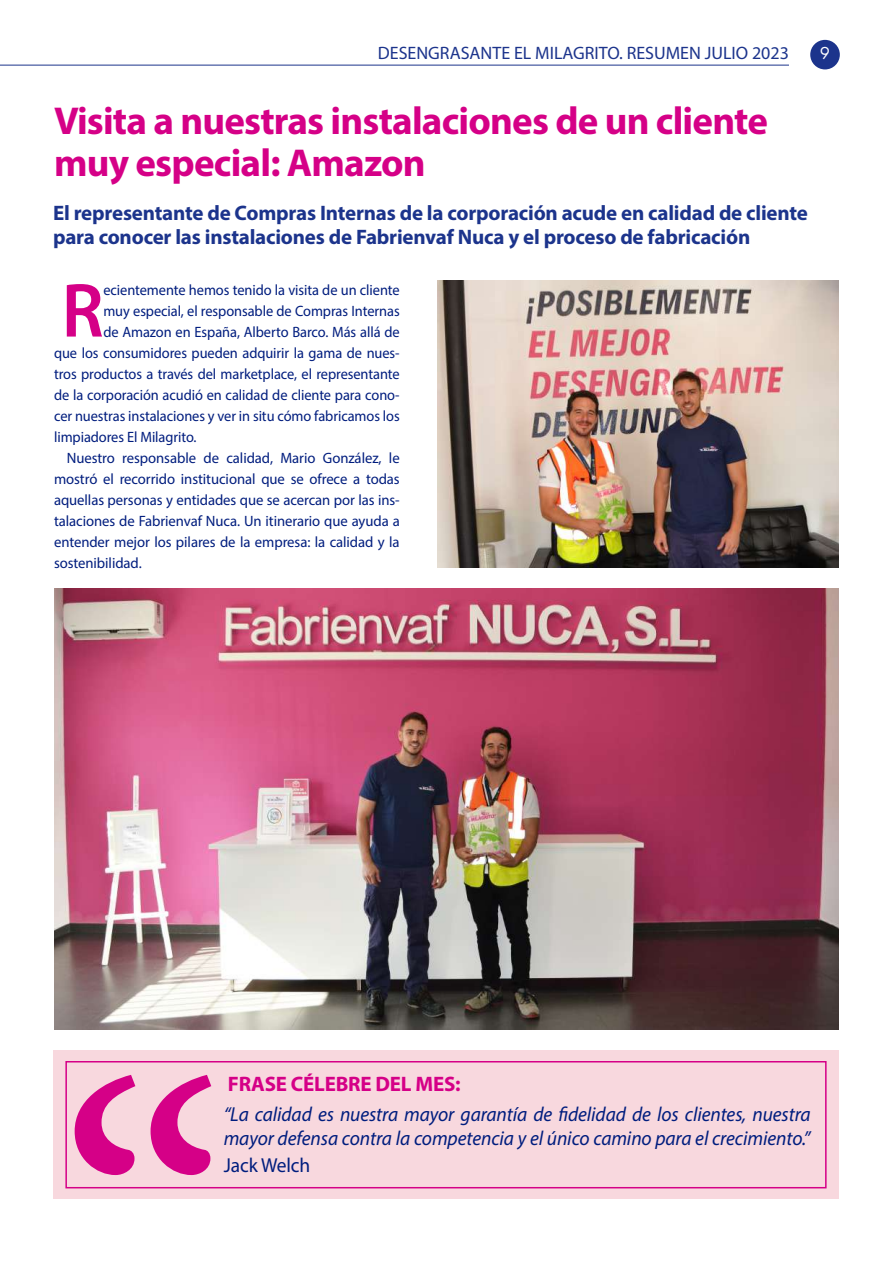
<style>
.page{position:relative;width:893px;height:1263px;background:#fff}
.page>*{position:absolute;margin:0;border:0;box-sizing:border-box;transform-origin:0 0}
.t1{font:600 77.25px "Myriad Pro";color:#d50087;scale:.96 1}
.t2{font:700 39px/42px "Myriad Pro";letter-spacing:-.02em;color:#d50087}
.t3{font:700 21px/24px "Myriad Pro";letter-spacing:-.01em;color:#1c348c}
.t4{font:700 21px "Myriad Pro";letter-spacing:-.01em;color:#d50087}
.t5{font:italic 20.25px/24px "Myriad Pro";letter-spacing:-.005em;color:#001d7e;scale:.96 1}
.t6{font:20.25px "Myriad Pro";letter-spacing:-.005em;color:#001d7e;scale:.96 1}
.t7{font:18px "Myriad Pro";color:#1c348c}
.t8{font:18px "Futura PT";color:#fff}
.t9{font:15px "Myriad Pro";letter-spacing:-.005em;color:#001d7e;scale:.96 1}
.t10{font:15px "Myriad Pro";letter-spacing:-.005em;color:#001d7e}
</style>
<div class="page">
<div style="left:810px;top:40px;width:30px;height:29px;background:#1c348c;border-radius:50%"></div>
<hr style="left:0;top:65px;width:789px;height:1px;background:#1c348c">
<img style="left:54px;top:589px;width:785px;height:441px">
<img style="left:438px;top:281px;width:401px;height:287px">
<div style="left:53px;top:1051px;width:786px;height:148px;background:#f8d8de"></div>
<div style="left:65px;top:1061px;width:762px;height:127px;border:2px solid #d50087"></div>
<svg style="left:75px;top:1075px;width:136px;height:100px"></svg>
<p class="t7" style="left:378px;top:42px;width:413px">DESENGRASANTE EL MILAGRITO. RESUMEN JULIO 2023</p>
<p class="t8" style="left:820px;top:42px;width:12px">9</p>
<h2 class="t2" style="left:54px;top:99px;width:716px">Visita a nuestras instalaciones de un cliente muy especial: Amazon</h2>
<h3 class="t3" style="left:53px;top:200px;width:756px">El representante de Compras Internas de la corporación acude en calidad de cliente para conocer las instalaciones de Fabrienvaf Nuca y el proceso de fabricación</h3>
<h1 class="t1" style="left:62px;top:261px;width:45px">R</h1>
<p class="t9" style="left:103px;top:280px;width:310px">ecientemente hemos tenido la visita de un cliente</p>
<p class="t9" style="left:103px;top:301px;width:310px">muy especial, el responsable de Compras Internas</p>
<p class="t9" style="left:103px;top:322px;width:310px">de Amazon en España, Alberto Barco. Más allá de</p>
<p class="t9" style="left:54px;top:343px;width:362px">que los consumidores pueden adquirir la gama de nues-</p>
<p class="t9" style="left:54px;top:364px;width:362px">tros productos a través del marketplace, el representante</p>
<p class="t9" style="left:54px;top:385px;width:362px">de la corporación acudió en calidad de cliente para cono-</p>
<p class="t9" style="left:54px;top:406px;width:362px">cer nuestras instalaciones y ver in situ cómo fabricamos los</p>
<p class="t9" style="left:54px;top:427px;width:150px">limpiadores El Milagrito.</p>
<p class="t10" style="left:67px;top:448px;width:334px">Nuestro responsable de calidad, Mario González, le</p>
<p class="t10" style="left:54px;top:469px;width:347px">mostró el recorrido institucional que se ofrece a todas</p>
<p class="t10" style="left:54px;top:490px;width:347px">aquellas personas y entidades que se acercan por las ins-</p>
<p class="t10" style="left:54px;top:511px;width:347px">talaciones de Fabrienvaf Nuca. Un itinerario que ayuda a</p>
<p class="t10" style="left:54px;top:532px;width:347px">entender mejor los pilares de la empresa: la calidad y la</p>
<p class="t10" style="left:54px;top:553px;width:89px">sostenibilidad.</p>
<h3 class="t4" style="left:228px;top:1070px;width:234px">FRASE CÉLEBRE DEL MES:</h3>
<h3 class="t5" style="left:224px;top:1101px;width:613px">“La calidad es nuestra mayor garantía de fidelidad de los clientes, nuestra mayor defensa contra la competencia y el único camino para el crecimiento.”</h3>
<h3 class="t6" style="left:224px;top:1152px;width:92px">Jack Welch</h3>
</div>
